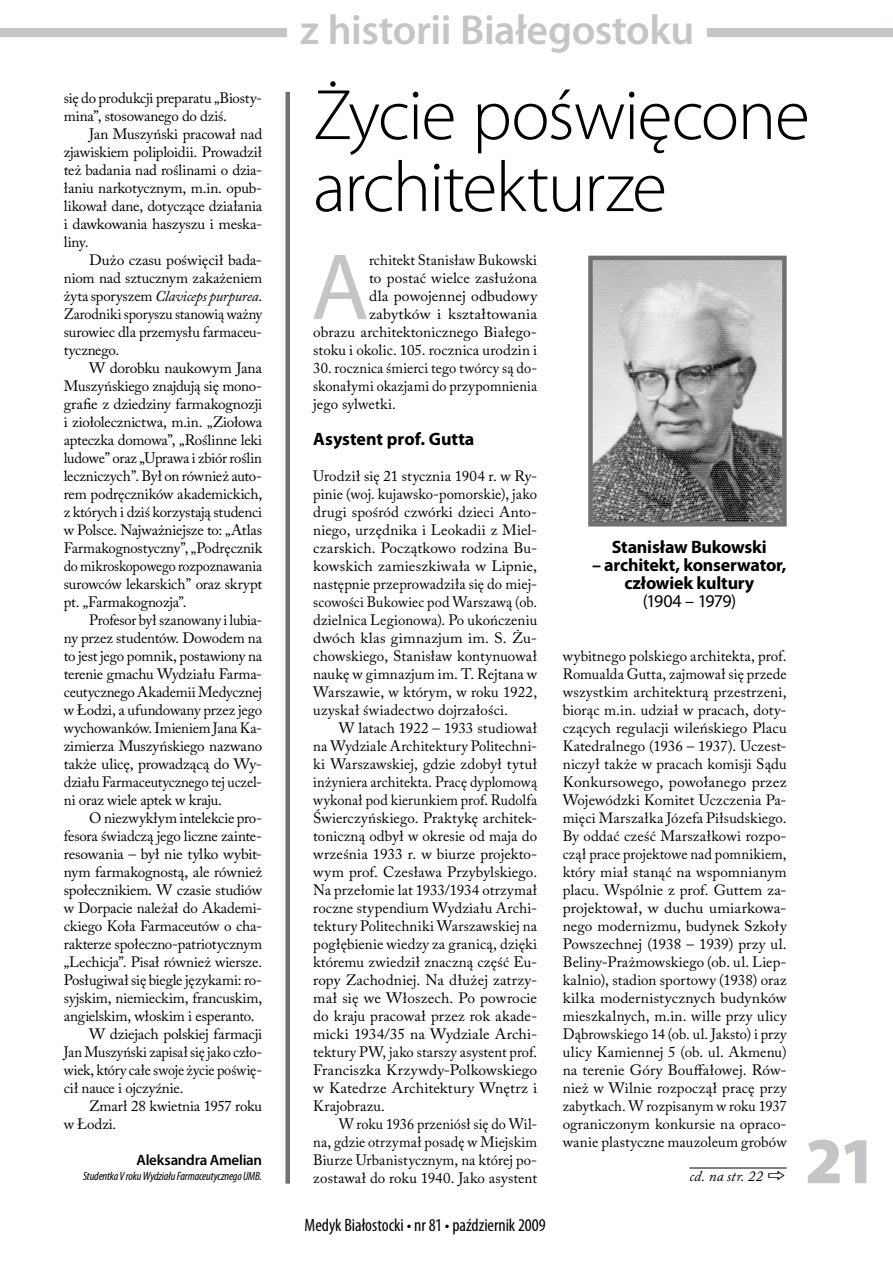
<style>
.page{position:relative;width:893px;height:1263px;background:#fff}
.page>*{position:absolute;margin:0;border:0;box-sizing:border-box;transform-origin:0 0}
.t1{font:95.1px "Myriad Pro";color:#c4c5c6}
.t2{font:300 72px/72px "Myriad Pro";letter-spacing:-.025em;color:#000}
.t3{font:900 66px "Myriad Pro";color:#c4c5c6}
.t4{font:600 42px "Myriad Pro";letter-spacing:-.01em;color:#c4c5c6}
.t5{font:700 18px/18px "Myriad Pro";letter-spacing:-.01em;color:#000;text-align:center}
.t6{font:condensed 18px "Myriad Pro";color:#000}
.t7{font:18px "Myriad Pro";letter-spacing:-.04em;color:#000}
.t8{font:15px/18px "Adobe Caslon Pro";letter-spacing:-.005em;color:#000;text-align:justify}
.t9{font:15px/18px "Adobe Caslon Pro";letter-spacing:-.005em;color:#000;text-align:justify;scale:.96 1}
.t10{font:15px/18px "Adobe Caslon Pro";letter-spacing:-.005em;color:#000;text-align:justify;scale:.95 1}
.t11{font:600 15px "Myriad Pro";letter-spacing:-.02em;color:#000}
.t12{font:italic 15px "Adobe Caslon Pro";color:#000}
.t13{font:italic condensed 12px "Myriad Pro";letter-spacing:-.015em;color:#000}
.s1{font-style:italic}
</style>
<div class="page">
<div style="left:0;top:28px;width:893px;height:9px;background:#c4c5c6"></div>
<div style="left:287px;top:0;width:420px;height:57px;background:#fff"></div>
<div style="left:285px;top:92px;width:5px;height:1092px;background:#707172"></div>
<hr style="left:689px;top:1167px;width:98px;height:1px;background:#000">
<img style="left:593px;top:261px;width:189px;height:261px">
<div style="left:588px;top:256px;width:199px;height:271px;border:4px solid #707172"></div>
<p class="t8" style="left:64px;top:89px;width:200px">się do produkcji preparatu „Biosty&shy;mina”, stosowanego do dziś.</p>
<p class="t8" style="left:64px;top:125px;width:200px;text-indent:26px">Jan Muszyński pracował nad zjawiskiem poliploidii. Prowadził też badania nad roślinami o dzia&shy;łaniu narkotycznym, m.in. opub&shy;likował dane, dotyczące działania i dawkowania haszyszu i meska&shy;liny.</p>
<p class="t8" style="left:64px;top:251px;width:200px;text-indent:26px">Dużo czasu poświęcił bada&shy;niom nad sztucznym zakażeniem żyta sporyszem <span class="s1">Claviceps purpurea</span>.<br>Zarodniki sporyszu stanowią ważny surowiec dla przemysłu farmaceu&shy;tycznego.</p>
<p class="t8" style="left:64px;top:359px;width:200px;text-indent:26px">W dorobku naukowym Jana Muszyńskiego znajdują się mono&shy;grafie z dziedziny farmakognozji i ziołolecznictwa, m.in. „Ziołowa apteczka domowa”, „Roślinne leki ludowe” oraz „Uprawa i zbiór roślin leczniczych”. Był on również auto&shy;rem podręczników akademickich, z których i dziś korzystają studenci w Polsce. Najważniejsze to: „Atlas Farmakognostyczny”, „Podręcznik do mikroskopowego rozpoznawania surowców lekarskich” oraz skrypt pt. „Farmakognozja”.</p>
<p class="t8" style="left:64px;top:611px;width:200px;text-indent:26px">Profesor był szanowany i lubia&shy;ny przez studentów. Dowodem na to jest jego pomnik, postawiony na terenie gmachu Wydziału Farma&shy;ceutycznego Akademii Medycznej w Łodzi, a ufundowany przez jego wychowanków. Imieniem Jana Ka&shy;zimierza Muszyńskiego nazwano także ulicę, prowadzącą do Wy&shy;działu Farmaceutycznego tej uczel&shy;ni oraz wiele aptek w kraju.</p>
<p class="t8" style="left:89px;top:809px;width:174px">O niezwykłym intelekcie pro-</p>
<p class="t8" style="left:64px;top:827px;width:200px">fesora świadczą jego liczne zainte-</p>
<p class="t8" style="left:64px;top:845px;width:200px">resowania – był nie tylko wybit-</p>
<p class="t8" style="left:64px;top:863px;width:200px">nym farmakognostą, ale również</p>
<p class="t8" style="left:64px;top:881px;width:200px">społecznikiem. W czasie studiów</p>
<p class="t8" style="left:64px;top:899px;width:200px">w Dorpacie należał do Akademi-</p>
<p class="t8" style="left:64px;top:917px;width:200px">ckiego Koła Farmaceutów o cha-</p>
<p class="t8" style="left:64px;top:935px;width:200px">rakterze społeczno-patriotycznym</p>
<p class="t8" style="left:64px;top:953px;width:200px">„Lechicja”. Pisał również wiersze.</p>
<p class="t8" style="left:64px;top:971px;width:200px">Posługiwał się biegle językami: ro-</p>
<p class="t8" style="left:64px;top:989px;width:200px">syjskim, niemieckim, francuskim,</p>
<p class="t8" style="left:64px;top:1007px;width:192px">angielskim, włoskim i esperanto.</p>
<p class="t8" style="left:89px;top:1025px;width:174px">W dziejach polskiej farmacji</p>
<p class="t9" style="left:64px;top:1043px;width:208px">Jan Muszyński zapisał się jako czło-</p>
<p class="t9" style="left:64px;top:1061px;width:208px">wiek, który całe swoje życie poświę-</p>
<p class="t8" style="left:64px;top:1079px;width:121px">cił nauce i ojczyźnie.</p>
<p class="t8" style="left:89px;top:1097px;width:174px">Zmarł 28 kwietnia 1957 roku</p>
<p class="t8" style="left:64px;top:1115px;width:54px">w Łodzi.</p>
<p class="t11" style="left:136px;top:1150px;width:127px">Aleksandra Amelian</p>
<p class="t13" style="left:83px;top:1168px;width:181px">Studentka V roku Wydziału Farmaceutycznego UMB.</p>
<h3 class="t4" style="left:300px;top:3px;width:396px">z historii Białegostoku</h3>
<h2 class="t2" style="left:313px;top:78px;width:498px">Życie poświęcone architekturze</h2>
<p class="t8" style="left:313px;top:251px;width:225px;text-align:right">rchitekt Stanisław Bukowski<br>to postać wielce zasłużona<br>dla powojennej odbudowy zabytków i kształtowania<br>obrazu architektonicznego Białego&shy;stoku i okolic. 105. rocznica urodzin i</p>
<p class="t9" style="left:313px;top:359px;width:235px">30. rocznica śmierci tego twórcy są do&shy;skonałymi okazjami do przypomnienia jego sylwetki.</p>
<p class="t5" style="left:313px;top:429px;width:163px">Asystent prof. Gutta</p>
<p class="t8" style="left:313px;top:467px;width:225px">Urodził się 21 stycznia 1904 r. w Ry&shy;pinie (woj. kujawsko-pomorskie), jako drugi spośród czwórki dzieci Anto&shy;niego, urzędnika i Leokadii z Miel&shy;czarskich. Początkowo rodzina Bu&shy;kowskich zamieszkiwała w Lipnie, następnie przeprowadziła się do miej&shy;scowości Bukowiec pod Warszawą (ob. dzielnica Legionowa). Po ukończeniu dwóch klas gimnazjum im. S. Żu&shy;chowskiego, Stanisław kontynuował naukę w gimnazjum im. T. Rejtana w Warszawie, w którym, w roku 1922, uzyskał świadectwo dojrzałości.</p>
<p class="t8" style="left:313px;top:719px;width:225px;text-indent:26px">W latach 1922 – 1933 studiował na Wydziale Architektury Politechni&shy;ki Warszawskiej, gdzie zdobył tytuł inżyniera architekta. Pracę dyplomową wykonał pod kierunkiem prof. Rudolfa Świerczyńskiego. Praktykę architek&shy;toniczną odbył w okresie od maja do września 1933 r. w biurze projekto&shy;wym prof. Czesława Przybylskiego.<br>Na przełomie lat 1933/1934 otrzymał roczne stypendium Wydziału Archi&shy;tektury Politechniki Warszawskiej na pogłębienie wiedzy za granicą, dzięki któremu zwiedził znaczną część Eu&shy;ropy Zachodniej. Na dłużej zatrzy&shy;mał się we Włoszech. Po powrocie do kraju pracował przez rok akade&shy;micki 1934/35 na Wydziale Archi&shy;tektury PW, jako starszy asystent prof.<br>Franciszka Krzywdy-Polkowskiego w Katedrze Architektury Wnętrz i Krajobrazu.</p>
<p class="t10" style="left:313px;top:1115px;width:237px;text-indent:26px">W roku 1936 przeniósł się do Wil&shy;na, gdzie otrzymał posadę w Miejskim Biurze Urbanistycznym, na której po&shy;zostawał do roku 1940. Jako asystent</p>
<h1 class="t1" style="left:311px;top:229px;width:60px">A</h1>
<p class="t6" style="left:305px;top:1214px;width:243px">Medyk Białostocki • nr 81 • październik 2009</p>
<p class="t5" style="left:612px;top:537px;width:156px">Stanisław Bukowski</p>
<p class="t5" style="left:592px;top:555px;width:196px">– architekt, konserwator, człowiek kultury</p>
<p class="t7" style="left:643px;top:590px;width:95px">(1904 – 1979)</p>
<p class="t8" style="left:563px;top:647px;width:225px">wybitnego polskiego architekta, prof.<br>Romualda Gutta, zajmował się przede wszystkim architekturą przestrzeni, biorąc m.in. udział w pracach, doty&shy;czących regulacji wileńskiego Placu Katedralnego (1936 – 1937). Uczest&shy;niczył także w pracach komisji Sądu Konkursowego, powołanego przez Wojewódzki Komitet Uczczenia Pa&shy;mięci Marszałka Józefa Piłsudskiego.<br>By oddać cześć Marszałkowi rozpo&shy;czął prace projektowe nad pomnikiem, który miał stanąć na wspomnianym placu. Wspólnie z prof. Guttem za&shy;projektował, w duchu umiarkowa&shy;nego modernizmu, budynek Szkoły Powszechnej (1938 – 1939) przy ul.<br>Beliny-Prażmowskiego (ob. ul. Liep&shy;kalnio), stadion sportowy (1938) oraz kilka modernistycznych budynków mieszkalnych, m.in. wille przy ulicy Dąbrowskiego 14 (ob. ul. Jaksto) i przy ulicy Kamiennej 5 (ob. ul. Akmenu) na terenie Góry Bouffałowej. Rów&shy;nież w Wilnie rozpoczął pracę przy zabytkach. W rozpisanym w roku 1937 ograniczonym konkursie na opraco&shy;wanie plastyczne mauzoleum grobów</p>
<p class="t12" style="left:689px;top:1167px;width:75px">cd. na str. 22</p>
<h3 class="t3" style="left:805px;top:1117px;width:74px">21</h3>
</div>
